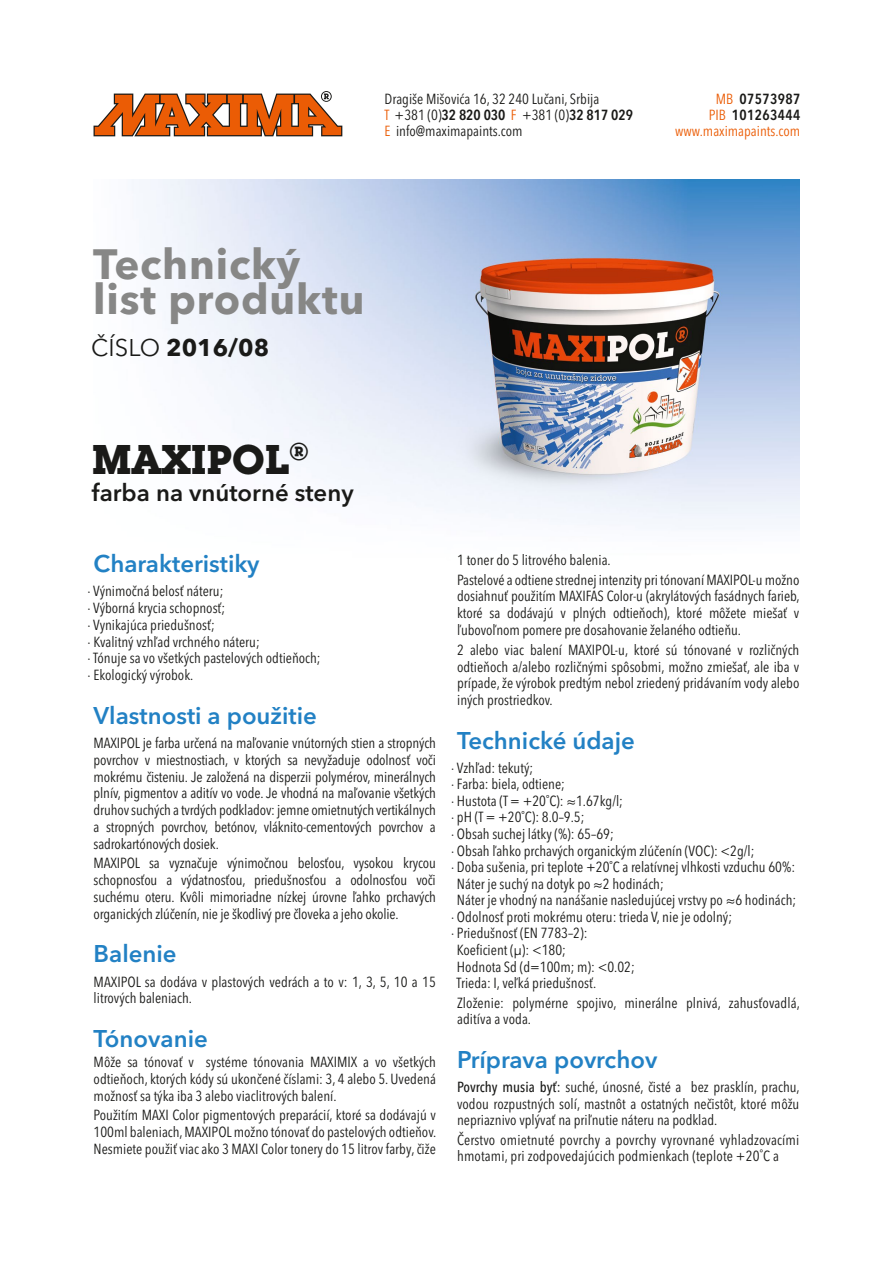
<style>
.page{position:relative;width:893px;height:1263px;background:#fff}
.page>*{position:absolute;margin:0;border:0;box-sizing:border-box;transform-origin:0 0}
.t1{font:700 43.5px "Lubalin Graph Itc TOT";color:#1a1a18}
.t2{font:700 42px/34.5px "Avenir Next LT Pro";letter-spacing:.02em;color:#878786}
.t3{font:600 24px "Avenir Next LT Pro";color:#2281c4}
.t4{font:600 24px "Avenir Next LT Pro";color:#1a1a18}
.t5{font:700 24px "Avenir Next LT Pro";color:#1a1a18}
.t6{font:condensed 14.55px/16.8px "Avenir Next LT Pro";color:#1a1a18;text-align:justify}
.t7{font:condensed 14.55px/16.2px "Avenir Next LT Pro";color:#eb5c05;text-align:right}
.s1{color:#eb5c05}
.s2{font-weight:600}
.s3{font-weight:600;color:#1a1a18}
.s4{font-weight:400}
.s5{font-weight:500}
</style>
<div class="page">
<img style="left:132px;top:179px;width:667px;height:350px">
<svg style="left:94px;top:91px;width:248px;height:45px"></svg>
<p class="t6" style="left:385px;top:91px;width:250px;line-height:16.2px;text-align:left">Dragiše Mišovića 16, 32 240 Lučani, Srbija<br><span class="s1">T</span> +381 (0)<span class="s2">32 820 030</span> <span class="s1">F</span> +381 (0)<span class="s2">32 817 029<br></span><span class="s1">E</span> info@maximapaints.com</p>
<p class="t7" style="left:675px;top:91px;width:127px">MB <span class="s3">07573987<br></span>PIB <span class="s3">101263444 </span>www.maximapaints.com</p>
<h2 class="t2" style="left:93px;top:247px;width:273px">Technický list produktu</h2>
<h3 class="t5" style="left:91px;top:332px;width:179px"><span class="s4">ČÍSLO</span> 2016/08</h3>
<h1 class="t1" style="left:92px;top:433px;width:219px">MAXIPOL<sup>®</sup></h1>
<h3 class="t4" style="left:92px;top:478px;width:263px">farba na vnútorné steny</h3>
<h3 class="t3" style="left:94px;top:549px;width:167px">Charakteristiky</h3>
<p class="t6" style="left:88px;top:583px;width:235px;text-align:left">· Výnimočná belosť náteru;<br>· Výborná krycia schopnosť;<br>· Vynikajúca priedušnosť;<br>· Kvalitný vzhľad vrchného náteru;<br>· Tónuje sa vo všetkých pastelových odtieňoch; · Ekologický výrobok.</p>
<h3 class="t3" style="left:94px;top:701px;width:225px">Vlastnosti a použitie</h3>
<p class="t6" style="left:94px;top:734px;width:344px">MAXIPOL je farba určená na maľovanie vnútorných stien a stropných povrchov v miestnostiach, v ktorých sa nevyžaduje odolnosť voči mokrému čisteniu. Je založená na disperzii polymérov, minerálnych plnív, pigmentov a aditív vo vode. Je vhodná na maľovanie všetkých druhov suchých a tvrdých podkladov: jemne omietnutých vertikálnych a stropných povrchov, betónov, vláknito-cementových povrchov a sadrokartónových dosiek.</p>
<p class="t6" style="left:94px;top:855px;width:344px">MAXIPOL sa vyznačuje výnimočnou belosťou, vysokou krycou schopnosťou a výdatnosťou, priedušnosťou a odolnosťou voči suchému oteru. Kvôli mimoriadne nízkej úrovne ľahko prchavých organických zlúčenín, nie je škodlivý pre človeka a jeho okolie.</p>
<h3 class="t3" style="left:94px;top:939px;width:85px">Balenie</h3>
<p class="t6" style="left:94px;top:973px;width:344px">MAXIPOL sa dodáva v plastových vedrách a to v: 1, 3, 5, 10 a 15 litrových baleniach.</p>
<h3 class="t3" style="left:94px;top:1024px;width:116px">Tónovanie</h3>
<p class="t6" style="left:94px;top:1053px;width:344px">Môže sa tónovať v systéme tónovania MAXIMIX a vo všetkých odtieňoch, ktorých kódy sú ukončené číslami: 3, 4 alebo 5. Uvedená možnosť sa týka iba 3 alebo viaclitrových balení.</p>
<p class="t6" style="left:94px;top:1107px;width:344px">Použitím MAXI Color pigmentových preparácií, ktoré sa dodávajú v 100ml baleniach, MAXIPOL možno tónovať do pastelových odtieňov.<br>Nesmiete použiť viac ako 3 MAXI Color tonery do 15 litrov farby, čiže</p>
<p class="t6" style="left:457px;top:550px;width:344px;line-height:19.8px">1 toner do 5 litrového balenia.<br>Pastelové a odtiene strednej intenzity pri tónovaní MAXIPOL-u možno</p>
<p class="t6" style="left:457px;top:588px;width:344px">dosiahnuť použitím MAXIFAS Color-u (akrylátových fasádnych farieb, ktoré sa dodávajú v plných odtieňoch), ktoré môžete miešať v ľubovoľnom pomere pre dosahovanie želaného odtieňu.</p>
<p class="t6" style="left:457px;top:641px;width:344px">2 alebo viac balení MAXIPOL-u, ktoré sú tónované v rozličných odtieňoch a/alebo rozličnými spôsobmi, možno zmiešať, ale iba v prípade, že výrobok predtým nebol zriedený pridávaním vody alebo iných prostriedkov.</p>
<h3 class="t3" style="left:457px;top:725px;width:179px">Technické údaje</h3>
<p class="t6" style="left:451px;top:759px;width:84px">· Vzhľad: tekutý;</p>
<p class="t6" style="left:451px;top:776px;width:115px">· Farba: biela, odtiene;</p>
<p class="t6" style="left:451px;top:792px;width:173px">· Hustota (T = +20˚C): ≈1.67kg/l;</p>
<p class="t6" style="left:451px;top:809px;width:135px">· pH (T = +20˚C): 8.0–9.5;</p>
<p class="t6" style="left:451px;top:825px;width:164px">· Obsah suchej látky (%): 65–69;</p>
<p class="t6" style="left:451px;top:842px;width:305px">· Obsah ľahko prchavých organickým zlúčenín (VOC): &lt;2g/l;</p>
<p class="t6" style="left:451px;top:858px;width:345px">· Doba sušenia, pri teplote +20˚C a relatívnej vlhkosti vzduchu 60%:</p>
<p class="t6" style="left:457px;top:875px;width:208px">Náter je suchý na dotyk po ≈2 hodinách;</p>
<p class="t6" style="left:457px;top:892px;width:341px">Náter je vhodný na nanášanie nasledujúcej vrstvy po ≈6 hodinách;</p>
<p class="t6" style="left:451px;top:908px;width:282px">· Odolnosť proti mokrému oteru: trieda V, nie je odolný;</p>
<p class="t6" style="left:451px;top:925px;width:138px">· Priedušnosť (EN 7783–2):</p>
<p class="t6" style="left:457px;top:941px;width:111px">Koeficient (μ): &lt;180;</p>
<p class="t6" style="left:457px;top:958px;width:179px">Hodnota Sd (d=100m; m): &lt;0.02;</p>
<p class="t6" style="left:457px;top:974px;width:141px">Trieda: I, veľká priedušnosť.</p>
<p class="t6" style="left:457px;top:994px;width:344px">Zloženie: polymérne spojivo, minerálne plnivá, zahusťovadlá, aditíva a voda.</p>
<h3 class="t3" style="left:457px;top:1045px;width:202px">Príprava povrchov</h3>
<p class="t6" style="left:457px;top:1078px;width:344px"><span class="s5">Povrchy musia byť:</span> suché, únosné, čisté a bez prasklín, prachu, vodou rozpustných solí, mastnôt a ostatných nečistôt, ktoré môžu nepriaznivo vplývať na priľnutie náteru na podklad.</p>
<p class="t6" style="left:457px;top:1131px;width:344px">Čerstvo omietnuté povrchy a povrchy vyrovnané vyhladzovacími hmotami, pri zodpovedajúcich podmienkach (teplote +20˚C a</p>
</div>
